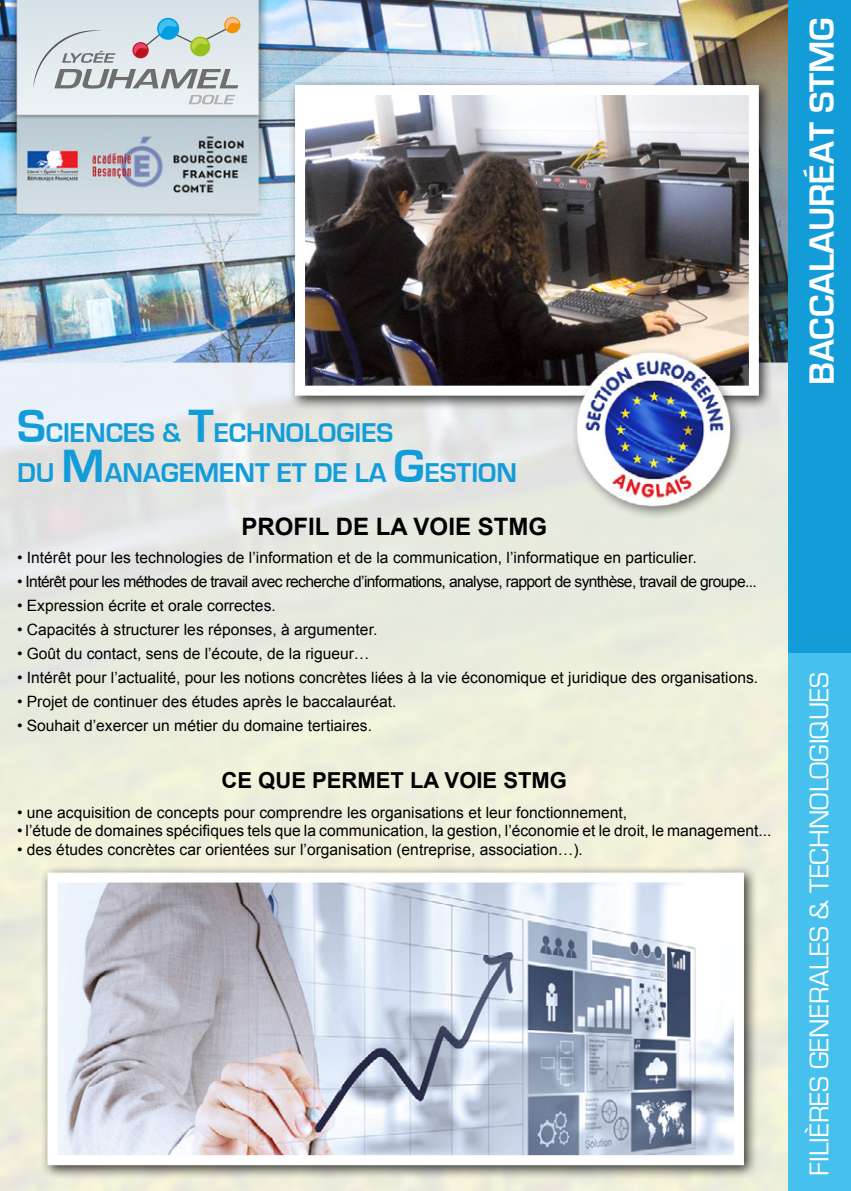
<style>
.page{position:relative;width:851px;height:1191px;background:#fff}
.page>*{position:absolute;margin:0;border:0;box-sizing:border-box;transform-origin:0 0}
.t1{font:700 36px "Eurostile";color:#fff}
.t2{font:700 28px/40px "Eurostile";color:#129dd9}
.t3{font:28px "Eurostile";color:#fff}
.t4{font:700 24px "Arial";color:#000}
.t5{font:700 22px "Arial";color:#000}
.t6{font:15.6px "Arial";color:#000}
.t7{font:15.6px "Arial";letter-spacing:-.04em;color:#000}
.s1{font-size:48px}
</style>
<div class="page">
<img style="left:0;top:0;width:788px;height:1191px">
<svg style="left:188px;top:95px;width:47px;height:9px"></svg>
<svg style="left:33px;top:17px;width:207px;height:72px;background:#c9d0d1"></svg>
<div style="left:288px;top:78px;width:485px;height:332px;background:#000;opacity:.75"></div>
<img style="left:306px;top:96px;width:441px;height:289px">
<div style="left:295px;top:85px;width:463px;height:311px;border:10px solid #fff"></div>
<div style="left:788px;top:0;width:62px;height:653px;background:#129dd9"></div>
<div style="left:788px;top:653px;width:62px;height:538px;background:#46c1ed"></div>
<div style="left:41px;top:865px;width:717px;height:314px;background:#000;opacity:.75"></div>
<img style="left:58px;top:883px;width:674px;height:271px">
<div style="left:47px;top:872px;width:696px;height:293px;border:10px solid #fff"></div>
<div style="left:570px;top:346px;width:174px;height:174px;background:#000;opacity:.5"></div>
<img style="left:573px;top:349px;width:161px;height:161px">
<h2 class="t2" style="left:17px;top:413px;width:501px"><span class="s1">S</span>CIENCES &amp; <span class="s1">T</span>ECHNOLOGIES<br>DU <span class="s1">M</span>ANAGEMENT ET DE LA <span class="s1">G</span>ESTION</h2>
<h3 class="t4" style="left:241px;top:510px;width:307px">PROFIL DE LA VOIE STMG</h3>
<p class="t6" style="left:17px;top:548px;width:681px">• Intérêt pour les technologies de l’information et de la communication, l’informatique en particulier.</p>
<p class="t7" style="left:17px;top:572px;width:741px">• Intérêt pour les méthodes de travail avec recherche d’informations, analyse, rapport de synthèse, travail de groupe...</p>
<p class="t6" style="left:17px;top:596px;width:260px">• Expression écrite et orale correctes.</p>
<p class="t6" style="left:17px;top:620px;width:362px">• Capacités à structurer les réponses, à argumenter.</p>
<p class="t6" style="left:17px;top:644px;width:354px">• Goût du contact, sens de l’écoute, de la rigueur…</p>
<p class="t6" style="left:17px;top:668px;width:742px">• Intérêt pour l’actualité, pour les notions concrètes liées à la vie économique et juridique des organisations.</p>
<p class="t6" style="left:17px;top:692px;width:381px">• Projet de continuer des études après le baccalauréat.</p>
<p class="t6" style="left:17px;top:716px;width:356px">• Souhait d’exercer un métier du domaine tertiaires.</p>
<h3 class="t5" style="left:221px;top:765px;width:107px">CE QUE PERMET</h3>
<h3 class="t5" style="left:410px;top:765px;width:49px">LA VOIE</h3>
<h3 class="t5" style="left:503px;top:765px;width:65px">STMG</h3>
<p class="t6" style="left:17px;top:802px;width:611px">• une acquisition de concepts pour comprendre les organisations et leur fonctionnement,</p>
<p class="t6" style="left:17px;top:820px;width:755px">• l’étude de domaines spécifiques tels que la communication, la gestion, l’économie et le droit, le management...</p>
<p class="t6" style="left:17px;top:839px;width:567px">• des études concrètes car orientées sur l’organisation (entreprise, association…).</p>
<h1 class="t1" style="left:802px;top:385px;width:369px;rotate:-90deg">BACCALAURÉAT STMG</h1>
<h2 class="t3" style="left:804px;top:1175px;width:505px;rotate:-90deg">FILIÈRES GENERALES &amp; TECHNOLOGIQUES</h2>
</div>
